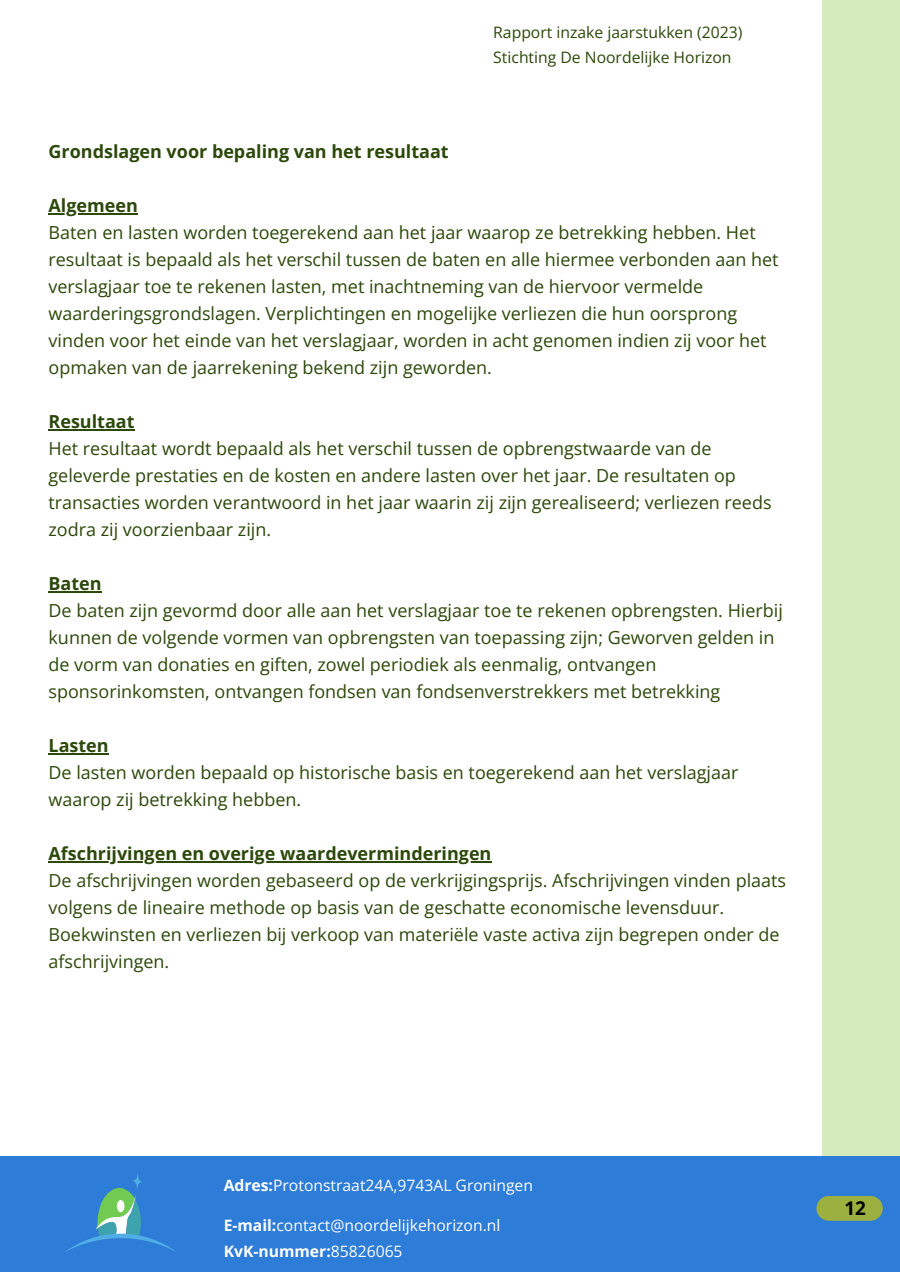
<style>
.page{position:relative;width:900px;height:1272px;background:#fff}
.page>*{position:absolute;margin:0;border:0;box-sizing:border-box;transform-origin:0 0}
.t1{font:700 18.9px "Open Sans";color:#000}
.t2{font:18px/27px "Open Sans";color:#2c480a}
.t3{font:700 18px "Open Sans";color:#2c480a}
.t4{font:15.75px "Open Sans";color:#fff}
.t5{font:15.75px "Open Sans";color:#2c480a}
.t6{font:700 15.75px "Open Sans";color:#fff}
.s1{font-weight:700}
.s2{font-weight:400}
</style>
<div class="page">
<div style="left:822px;top:0;width:78px;height:1272px;background:#d4ebbb"></div>
<div style="left:0;top:1156px;width:900px;height:116px;background:#2d7cd8"></div>
<div style="left:816px;top:1196px;width:67px;height:25px;background:#9cb03f;border-radius:12px"></div>
<hr style="left:49px;top:213px;width:89px;height:1px;background:#2c480a">
<hr style="left:49px;top:429px;width:86px;height:1px;background:#2c480a">
<hr style="left:49px;top:591px;width:53px;height:1px;background:#2c480a">
<hr style="left:49px;top:753px;width:60px;height:1px;background:#2c480a">
<hr style="left:49px;top:861px;width:443px;height:1px;background:#2c480a">
<svg style="left:65px;top:1174px;width:111px;height:78px"></svg>
<p class="t5" style="left:493px;top:21px;width:251px">Rapport inzake jaarstukken (2023)</p>
<p class="t5" style="left:493px;top:46px;width:240px">Stichting De Noordelijke Horizon</p>
<p class="t3" style="left:49px;top:139px;width:402px">Grondslagen voor bepaling van het resultaat</p>
<p class="t3" style="left:49px;top:193px;width:91px">Algemeen</p>
<p class="t2" style="left:49px;top:218px;width:732px">Baten en lasten worden toegerekend aan het jaar waarop ze betrekking hebben. Het resultaat is bepaald als het verschil tussen de baten en alle hiermee verbonden aan het verslagjaar toe te rekenen lasten, met inachtneming van de hiervoor vermelde waarderingsgrondslagen. Verplichtingen en mogelijke verliezen die hun oorsprong vinden voor het einde van het verslagjaar, worden in acht genomen indien zij voor het opmaken van de jaarrekening bekend zijn geworden.</p>
<p class="t3" style="left:49px;top:409px;width:88px">Resultaat</p>
<p class="t2" style="left:49px;top:434px;width:725px">Het resultaat wordt bepaald als het verschil tussen de opbrengstwaarde van de geleverde prestaties en de kosten en andere lasten over het jaar. De resultaten op transacties worden verantwoord in het jaar waarin zij zijn gerealiseerd; verliezen reeds zodra zij voorzienbaar zijn.</p>
<p class="t3" style="left:49px;top:571px;width:55px">Baten</p>
<p class="t2" style="left:49px;top:596px;width:736px">De baten zijn gevormd door alle aan het verslagjaar toe te rekenen opbrengsten. Hierbij kunnen de volgende vormen van opbrengsten van toepassing zijn; Geworven gelden in de vorm van donaties en giften, zowel periodiek als eenmalig, ontvangen sponsorinkomsten, ontvangen fondsen van fondsenverstrekkers met betrekking</p>
<p class="t3" style="left:49px;top:733px;width:62px">Lasten</p>
<p class="t2" style="left:49px;top:758px;width:691px">De lasten worden bepaald op historische basis en toegerekend aan het verslagjaar waarop zij betrekking hebben.</p>
<p class="t3" style="left:49px;top:841px;width:444px">Afschrijvingen en overige waardeverminderingen</p>
<p class="t2" style="left:49px;top:866px;width:739px">De afschrijvingen worden gebaseerd op de verkrijgingsprijs. Afschrijvingen vinden plaats volgens de lineaire methode op basis van de geschatte economische levensduur.<br>Boekwinsten en verliezen bij verkoop van materiële vaste activa zijn begrepen onder de afschrijvingen.</p>
<p class="t4" style="left:224px;top:1174px;width:311px"><span class="s1">Adres:</span>Protonstraat24A,9743AL Groningen</p>
<p class="t4" style="left:224px;top:1214px;width:278px"><span class="s1">E-mail:</span>contact@noordelijkehorizon.nl</p>
<p class="t6" style="left:224px;top:1240px;width:180px">KvK-nummer:<span class="s2">85826065</span></p>
<p class="t1" style="left:844px;top:1195px;width:23px">12</p>
</div>
